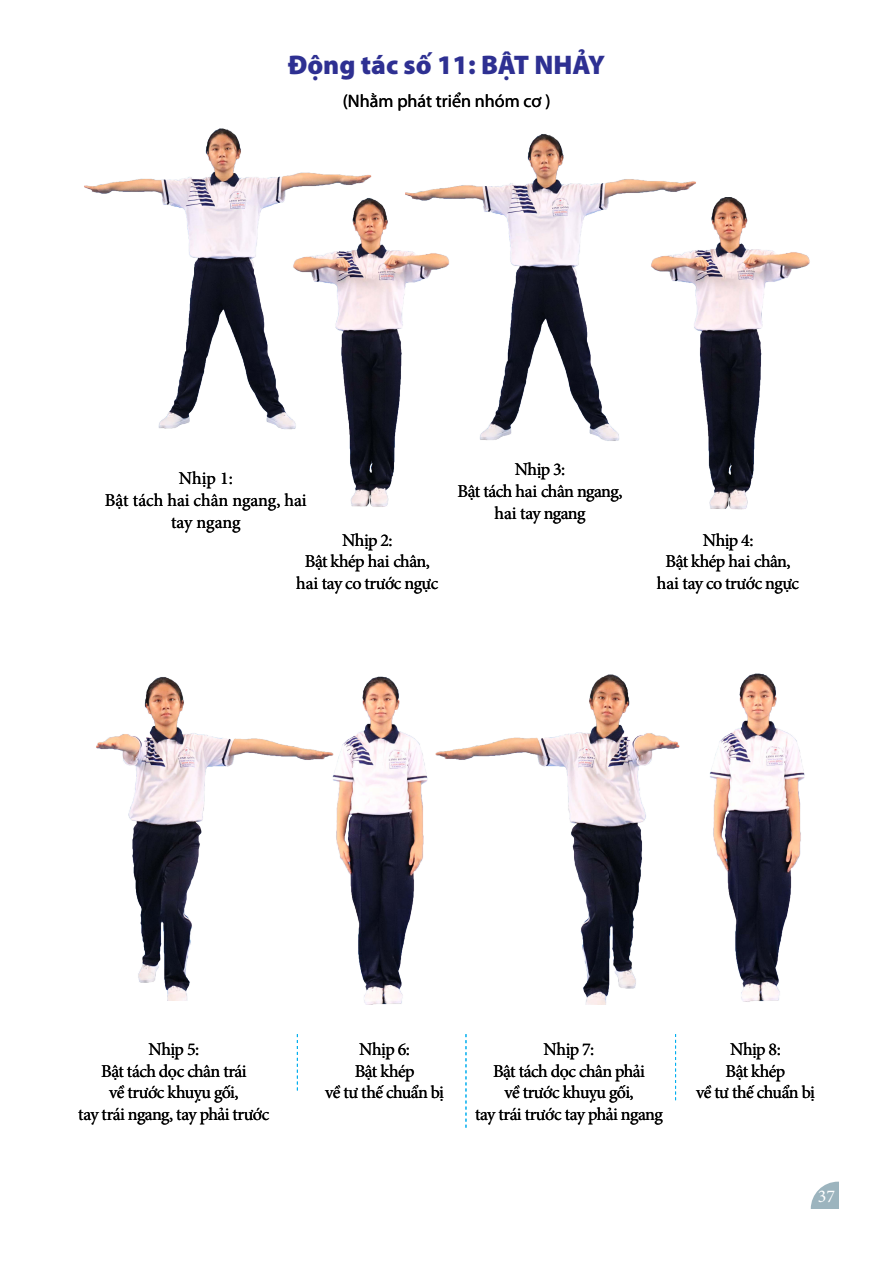
<style>
.page{position:relative;width:893px;height:1263px;background:#fff}
.page>*{position:absolute;margin:0;border:0;box-sizing:border-box;transform-origin:0 0}
.t1{font:900 27px "Myriad Pro";color:#2e3092}
.t2{font:18px "Minion Pro";letter-spacing:-.03em;color:#000}
.t3{font:18px/21.6px "Minion Pro";letter-spacing:-.005em;color:#000;text-align:center}
.t4{font:18px "Myriad Pro";color:#000}
.t5{font:18px "Minion Pro";color:#fff}
</style>
<div class="page">
<img style="left:84px;top:128px;width:288px;height:302px">
<img style="left:96px;top:677px;width:212px;height:323px">
<img style="left:293px;top:187px;width:112px;height:320px">
<img style="left:308px;top:676px;width:119px;height:329px">
<img style="left:405px;top:134px;width:291px;height:307px">
<img style="left:427px;top:674px;width:253px;height:331px">
<img style="left:645px;top:198px;width:165px;height:312px">
<img style="left:709px;top:673px;width:96px;height:329px">
<svg style="left:297px;top:1034px;width:1px;height:56px"></svg>
<svg style="left:466px;top:1034px;width:1px;height:94px"></svg>
<svg style="left:675px;top:1034px;width:1px;height:66px"></svg>
<svg style="left:811px;top:1182px;width:28px;height:27px"></svg>
<p class="t1" style="left:288px;top:47px;width:318px">Động tác số 11: BẬT NHẢY</p>
<p class="t4" style="left:343px;top:90px;width:209px">(Nhằm phát triển nhóm cơ )</p>
<p class="t2" style="left:179px;top:466px;width:55px">Nhịp 1:</p>
<p class="t3" style="left:105px;top:489px;width:203px">Bật tách hai chân ngang, hai tay ngang</p>
<p class="t2" style="left:342px;top:528px;width:52px">Nhịp 2:</p>
<p class="t2" style="left:305px;top:550px;width:127px">Bật khép hai chân,</p>
<p class="t2" style="left:296px;top:571px;width:144px">hai tay co trước ngực</p>
<p class="t2" style="left:515px;top:457px;width:52px">Nhịp 3:</p>
<p class="t2" style="left:458px;top:479px;width:166px">Bật tách hai chân ngang,</p>
<p class="t2" style="left:495px;top:501px;width:92px">hai tay ngang</p>
<p class="t2" style="left:703px;top:528px;width:52px">Nhịp 4:</p>
<p class="t2" style="left:666px;top:549px;width:127px">Bật khép hai chân,</p>
<p class="t2" style="left:657px;top:571px;width:144px">hai tay co trước ngực</p>
<p class="t2" style="left:149px;top:1037px;width:52px">Nhịp 5:</p>
<p class="t2" style="left:101px;top:1059px;width:147px">Bật tách dọc chân trái</p>
<p class="t2" style="left:109px;top:1080px;width:131px">về trước khuỵu gối,</p>
<p class="t2" style="left:78px;top:1102px;width:193px">tay trái ngang, tay phải trước</p>
<p class="t2" style="left:359px;top:1037px;width:52px">Nhịp 6:</p>
<p class="t2" style="left:355px;top:1059px;width:61px">Bật khép</p>
<p class="t2" style="left:325px;top:1080px;width:120px">về tư thế chuẩn bị</p>
<p class="t2" style="left:544px;top:1037px;width:52px">Nhịp 7:</p>
<p class="t2" style="left:493px;top:1059px;width:153px">Bật tách dọc chân phải</p>
<p class="t2" style="left:504px;top:1080px;width:131px">về trước khuỵu gối,</p>
<p class="t2" style="left:475px;top:1102px;width:189px">tay trái trước tay phải ngang</p>
<p class="t2" style="left:730px;top:1037px;width:52px">Nhịp 8:</p>
<p class="t2" style="left:726px;top:1059px;width:61px">Bật khép</p>
<p class="t2" style="left:696px;top:1080px;width:120px">về tư thế chuẩn bị</p>
<p class="t5" style="left:818px;top:1184px;width:19px">37</p>
</div>
